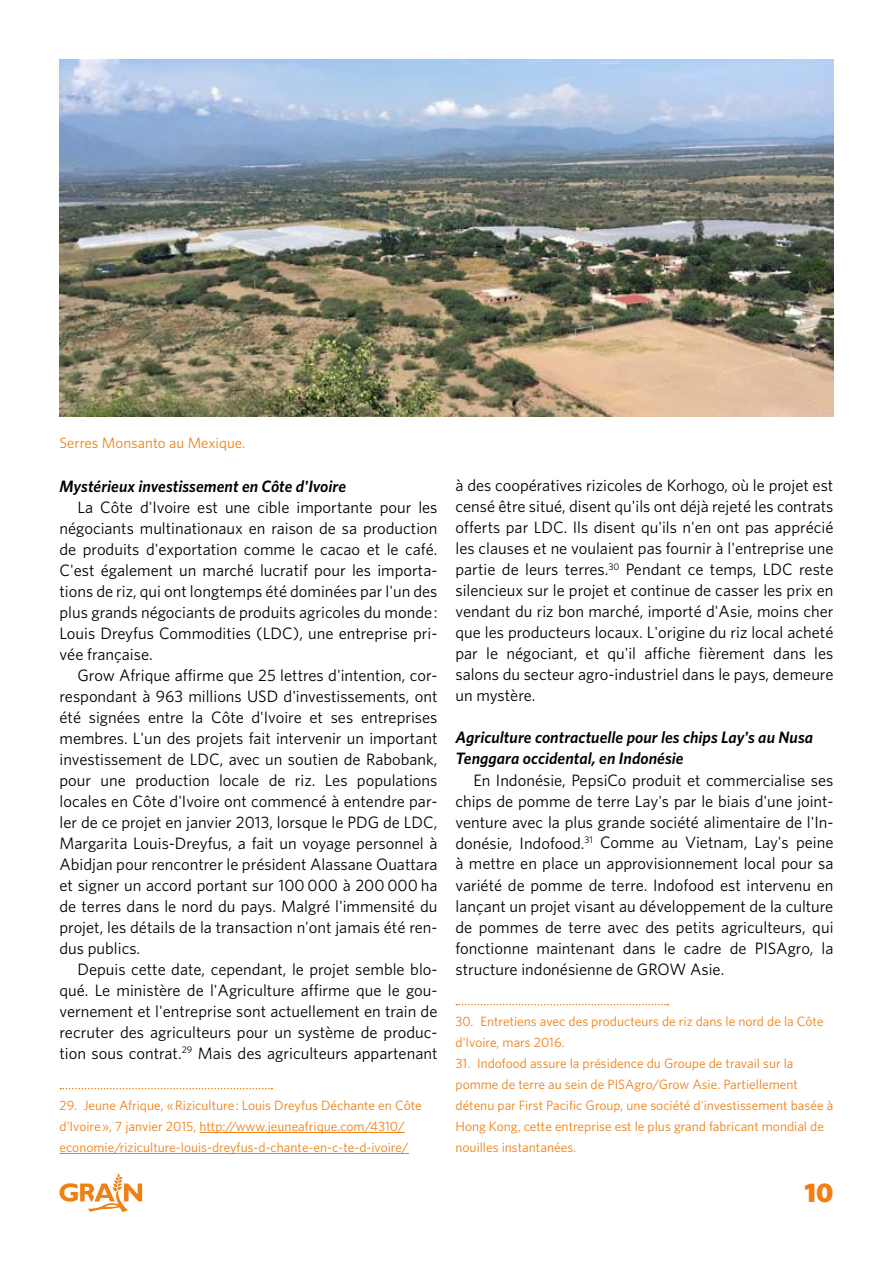
<style>
.page{position:relative;width:893px;height:1263px;background:#fff}
.page>*{position:absolute;margin:0;border:0;box-sizing:border-box;transform-origin:0 0}
.t1{font:900 27px "Whitney";color:#f08013}
.Footnote{font:16.5px/21px "Whitney";color:#000;text-align:justify}
.Subtitle_2{font:italic 600 16.5px/21px "Whitney";letter-spacing:.005em;color:#000}
.Photo_caption{font:15px "Whitney";color:#f08013}
.Footnote-2{font:13.5px/21px "Whitney";color:#f08013}
</style>
<div class="page">
<svg style="left:60px;top:1173px;width:82px;height:39px"></svg>
<svg style="left:60px;top:1088px;width:212px;height:1px"></svg>
<hr style="left:199px;top:1132px;width:206px;height:1px;background:#f08013">
<hr style="left:60px;top:1153px;width:349px;height:1px;background:#f08013">
<svg style="left:456px;top:1004px;width:212px;height:1px"></svg>
<img style="left:60px;top:60px;width:773px;height:357px">
<p class="Photo_caption" style="left:60px;top:434px;width:187px">Serres Monsanto au Mexique.</p>
<p class="Subtitle_2" style="left:60px;top:475px;width:288px">Mystérieux investissement en Côte d'Ivoire</p>
<p class="Footnote" style="left:60px;top:496px;width:379px;text-indent:18px">La Côte d'Ivoire est une cible importante pour les négociants multinationaux en raison de sa production de produits d'exportation comme le cacao et le café.<br>C'est également un marché lucratif pour les importa&shy;tions de riz, qui ont longtemps été dominées par l'un des plus grands négociants de produits agricoles du monde :<br>Louis Dreyfus Commodities (LDC), une entreprise pri&shy;vée française.</p>
<p class="Footnote" style="left:60px;top:664px;width:379px;text-indent:18px">Grow Afrique affirme que 25 lettres d'intention, cor&shy;respondant à 963 millions USD d'investissements, ont été signées entre la Côte d'Ivoire et ses entreprises membres. L'un des projets fait intervenir un important investissement de LDC, avec un soutien de Rabobank, pour une production locale de riz. Les populations locales en Côte d'Ivoire ont commencé à entendre par&shy;ler de ce projet en janvier 2013, lorsque le PDG de LDC, Margarita Louis-Dreyfus, a fait un voyage personnel à Abidjan pour rencontrer le président Alassane Ouattara et signer un accord portant sur 100 000 à 200 000 ha de terres dans le nord du pays. Malgré l'immensité du projet, les détails de la transaction n'ont jamais été ren&shy;dus publics.</p>
<p class="Footnote" style="left:60px;top:958px;width:379px;text-indent:18px">Depuis cette date, cependant, le projet semble blo&shy;qué. Le ministère de l'Agriculture affirme que le gou&shy;vernement et l'entreprise sont actuellement en train de recruter des agriculteurs pour un système de produc&shy;tion sous contrat.<sup>29</sup> Mais des agriculteurs appartenant</p>
<p class="Footnote-2" style="left:60px;top:1094px;width:364px">29. Jeune Afrique, « Riziculture : Louis Dreyfus Déchante en Côte d'Ivoire », 7 janvier 2015, http://www.jeuneafrique.com/4310/ economie/riziculture-louis-dreyfus-d-chante-en-c-te-d-ivoire/</p>
<p class="Footnote" style="left:455px;top:475px;width:379px">à des coopératives rizicoles de Korhogo, où le projet est censé être situé, disent qu'ils ont déjà rejeté les contrats offerts par LDC. Ils disent qu'ils n'en ont pas apprécié les clauses et ne voulaient pas fournir à l'entreprise une partie de leurs terres.<sup>30</sup> Pendant ce temps, LDC reste silencieux sur le projet et continue de casser les prix en vendant du riz bon marché, importé d'Asie, moins cher que les producteurs locaux. L'origine du riz local acheté par le négociant, et qu'il affiche fièrement dans les salons du secteur agro-industriel dans le pays, demeure un mystère.</p>
<p class="Subtitle_2" style="left:455px;top:727px;width:359px">Agriculture contractuelle pour les chips Lay's au Nusa<br>Tenggara occidental, en Indonésie</p>
<p class="Footnote" style="left:455px;top:769px;width:379px;text-indent:18px">En Indonésie, PepsiCo produit et commercialise ses chips de pomme de terre Lay's par le biais d'une joint&shy;venture avec la plus grande société alimentaire de l'In&shy;donésie, Indofood.<sup>31</sup> Comme au Vietnam, Lay's peine à mettre en place un approvisionnement local pour sa variété de pomme de terre. Indofood est intervenu en lançant un projet visant au développement de la culture de pommes de terre avec des petits agriculteurs, qui fonctionne maintenant dans le cadre de PISAgro, la structure indonésienne de GROW Asie.</p>
<p class="Footnote-2" style="left:455px;top:1010px;width:370px">30. Entretiens avec des producteurs de riz dans le nord de la Côte d'Ivoire, mars 2016.</p>
<p class="Footnote-2" style="left:455px;top:1052px;width:379px">31. Indofood assure la présidence du Groupe de travail sur la pomme de terre au sein de PISAgro/Grow Asie. Partiellement détenu par First Pacific Group, une société d'investissement basée à Hong Kong, cette entreprise est le plus grand fabricant mondial de nouilles instantanées.</p>
<h1 class="t1" style="left:804px;top:1176px;width:30px">10</h1>
</div>
